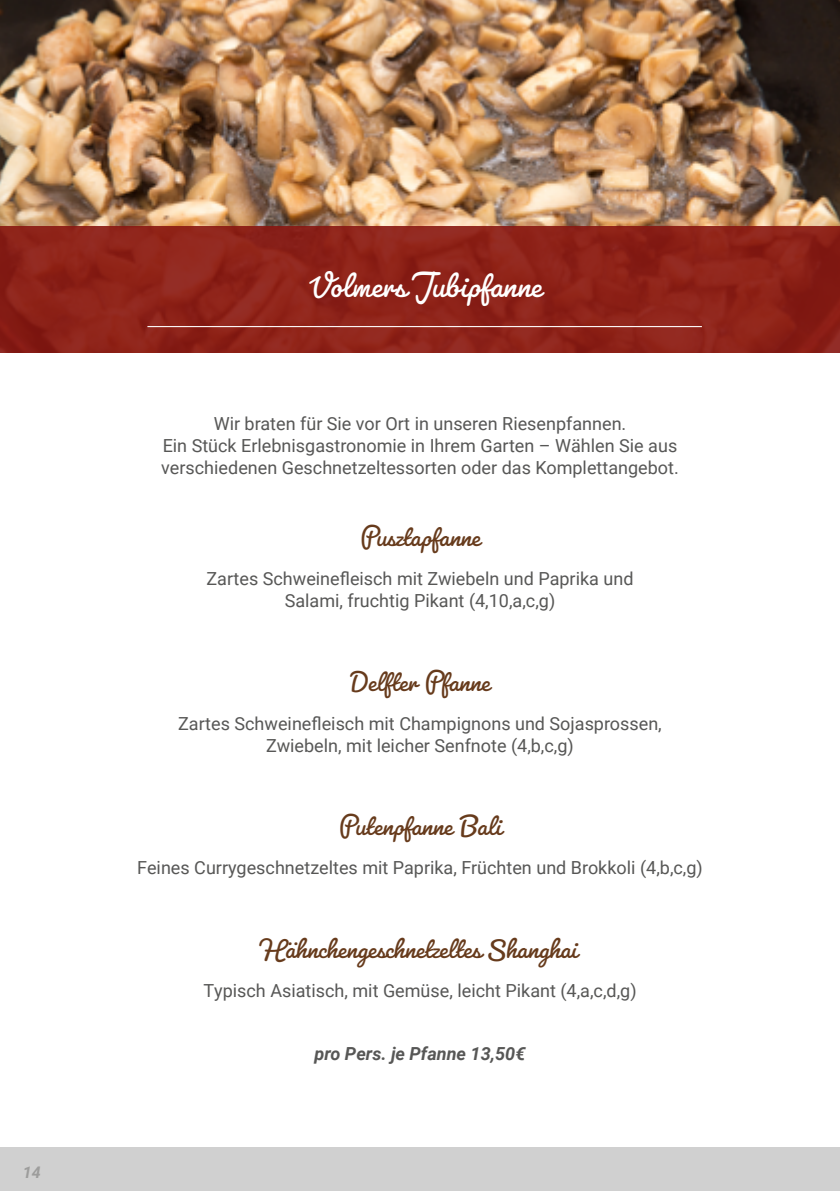
<style>
.page{position:relative;width:840px;height:1191px;background:#fff}
.page>*{position:absolute;margin:0;border:0;box-sizing:border-box;transform-origin:0 0}
.t1{font:37.6px "Pacifico";color:#fff}
.t2{font:30px "Pacifico";color:#673b1c}
.t3{font:18px/22px "Roboto";color:#575756;text-align:center}
.t4{font:italic 700 18px "Roboto";color:#575756}
.t5{font:italic 700 16px "Roboto";color:#9d9d9c}
</style>
<div class="page">
<div style="left:0;top:1147px;width:839px;height:44px;background:#d0d0d0"></div>
<img style="left:0;top:0;width:839px;height:227px">
<svg style="left:0;top:227px;width:839px;height:126px;fill:#8f2318"></svg>
<hr style="left:147px;top:326px;width:554px;height:1px;background:#fff">
<p class="t5" style="left:23px;top:1161px;width:19px">14</p>
<h1 class="t1" style="left:309px;top:262px;width:234px">Volmers Jubipfanne</h1>
<p class="t3" style="left:161px;top:412px;width:518px">Wir braten für Sie vor Ort in unseren Riesenpfannen.<br>Ein Stück Erlebnisgastronomie in Ihrem Garten – Wählen Sie aus verschiedenen Geschnetzeltessorten oder das Komplettangebot.</p>
<h2 class="t2" style="left:359px;top:518px;width:123px">Pusztapfanne</h2>
<p class="t3" style="left:206px;top:567px;width:428px">Zartes Schweinefleisch mit Zwiebeln und Paprika und<br>Salami, fruchtig Pikant (4,10,a,c,g)</p>
<h2 class="t2" style="left:349px;top:663px;width:142px">Delfter Pfanne</h2>
<p class="t3" style="left:178px;top:711px;width:485px">Zartes Schweinefleisch mit Champignons und Sojasprossen,<br>Zwiebeln, mit leicher Senfnote (4,b,c,g)</p>
<h2 class="t2" style="left:338px;top:807px;width:165px">Putenpfanne Bali</h2>
<p class="t3" style="left:137px;top:856px;width:567px">Feines Currygeschnetzeltes mit Paprika, Früchten und Brokkoli (4,b,c,g)</p>
<h2 class="t2" style="left:262px;top:929px;width:316px">Hähnchengeschnetzeltes Shanghai</h2>
<p class="t3" style="left:203px;top:978px;width:434px">Typisch Asiatisch, mit Gemüse, leicht Pikant (4,a,c,d,g)</p>
<p class="t4" style="left:314px;top:1040px;width:212px">pro Pers. je Pfanne 13,50€</p>
</div>
